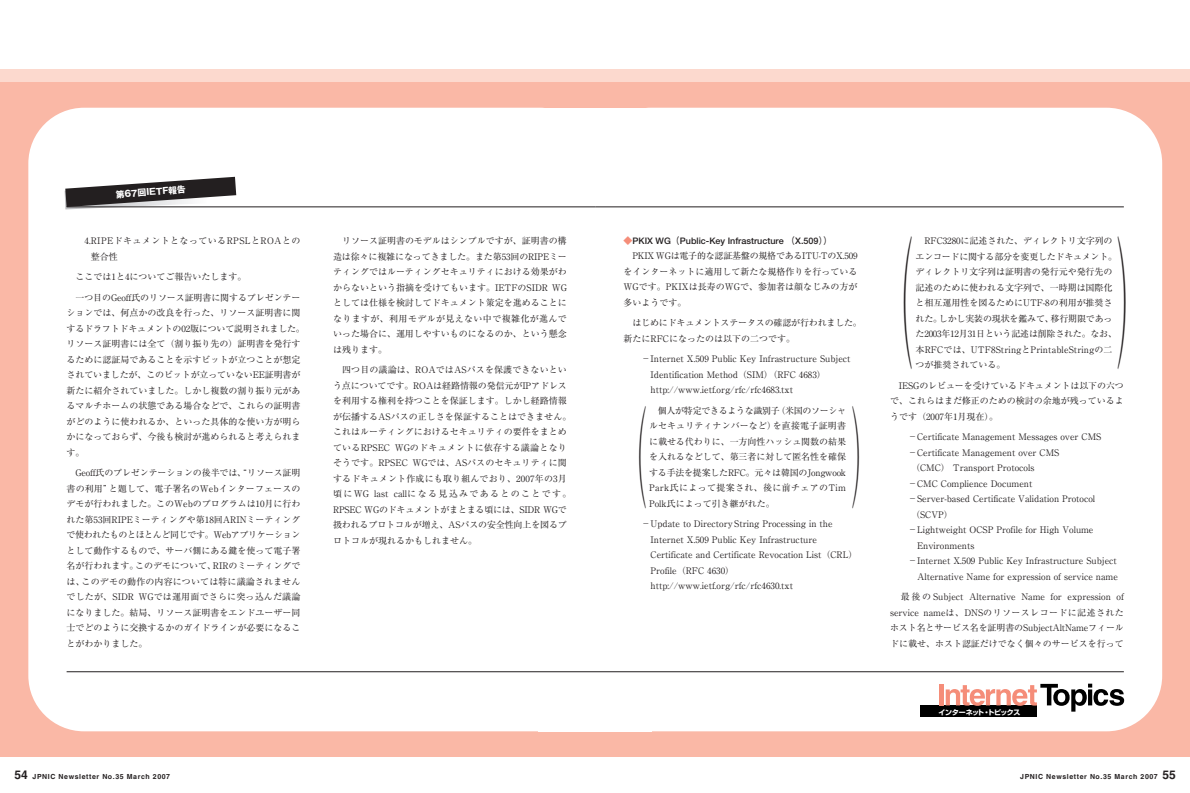
<style>
.page{position:relative;width:1190px;height:793px;background:#fff}
.page>*{position:absolute;margin:0;border:0;box-sizing:border-box;transform-origin:0 0}
.t1{font:300 136.1px "Ryumin";color:#231f20;scale:.25 1}
.t2{font:300 104.9px "Ryumin";color:#231f20;scale:.27 1}
.t3{font:9px/15.5px "Ryumin";color:#231f20;text-align:justify}
.t4{font:9px/15.5px "Ryumin";letter-spacing:-.02em;color:#231f20}
.t5{font:700 9px "Futo Go B101";color:#231f20}
.t6{font:9px/15.5px "Ryumin";letter-spacing:.045em;color:#231f20}
.t7{font:700 8.7px "Gothic MB101";color:#fff}
.t8{font:7px "Midashi Go MB31";letter-spacing:.085em;color:#231f20}
.t9{font:700 7px "Shin Go";letter-spacing:-.055em;color:#fff}
.s1{color:#f58d79}
.s2{font-size:12px}
</style>
<div class="page">
<div style="left:595px;top:70px;width:595px;height:687px;background:#fab8a6"></div>
<div style="left:0;top:70px;width:595px;height:687px;background:#fab8a6"></div>
<div style="left:595px;top:70px;width:595px;height:12px;background:#fcd9ce"></div>
<div style="left:595px;top:108px;width:567px;height:623px;background:#fff;border-radius:56px"></div>
<div style="left:28px;top:108px;width:567px;height:623px;background:#fff;border-radius:56px"></div>
<div style="left:539px;top:108px;width:113px;height:623px;background:#fff"></div>
<div style="left:0;top:70px;width:595px;height:12px;background:#fcd9ce"></div>
<hr style="left:595px;top:207px;width:529px;height:1px;background:#231f20">
<hr style="left:595px;top:672px;width:529px;height:1px;background:#231f20">
<hr style="left:67px;top:672px;width:528px;height:1px;background:#231f20">
<div style="left:920px;top:705px;width:117px;height:12px;background:#000"></div>
<div style="left:939px;top:684px;width:5px;height:21px;background:#f58d79"></div>
<svg style="left:946px;top:684px;width:178px;height:28px"></svg>
<svg style="left:65px;top:177px;width:171px;height:32px"></svg>
<hr style="left:67px;top:207px;width:528px;height:1px;background:#231f20">
<p class="t7" style="left:116px;top:191px;width:72px;rotate:-4deg">第67回IETF報告</p>
<p class="t6" style="left:91px;top:234px;width:211px;text-indent:-6px">4.RIPEドキュメントとなっているRPSLとROAとの整合性</p>
<p class="t3" style="left:76px;top:270px;width:172px">ここでは1と4についてご報告いたします。</p>
<p class="t3" style="left:67px;top:291px;width:240px;text-align:left;text-indent:9px">一つ目のGeoff氏のリソース証明書に関するプレゼンテーションでは、何点かの改良を行った、リソース証明書に関するドラフトドキュメントの02版について説明されました。リソース証明書には全て（割り振り先の）証明書を発行するために認証局であることを示すビットが立つことが想定されていましたが、このビットが立っていないEE証明書が新たに紹介されていました。しかし複数の割り振り元があるマルチホームの状態である場合などで、これらの証明書がどのように使われるか、といった具体的な使い方が明らかになっておらず、今後も検討が進められると考えられます。</p>
<p class="t3" style="left:67px;top:466px;width:235px;text-indent:9px">Geoff氏のプレゼンテーションの後半では、“リソース証明書の利用”と題して、電子署名のWebインターフェースのデモが行われました。このWebのプログラムは10月に行われた第53回RIPEミーティングや第18回ARINミーティングで使われたものとほとんど同じです。Webアプリケーションとして動作するもので、サーバ側にある鍵を使って電子署名が行われます。このデモについて、RIRのミーティングでは、このデモの動作の内容については特に議論されませんでしたが、SIDR WGでは運用面でさらに突っ込んだ議論になりました。結局、リソース証明書をエンドユーザー同士でどのように交換するかのガイドラインが必要になることがわかりました。</p>
<p class="t3" style="left:333px;top:234px;width:235px;text-indent:9px">リソース証明書のモデルはシンプルですが、証明書の構造は徐々に複雑になってきました。また第53回のRIPEミーティングではルーティングセキュリティにおける効果がわからないという指摘を受けてもいます。IETFのSIDR WGとしては仕様を検討してドキュメント策定を進めることになりますが、利用モデルが見えない中で複雑化が進んでいった場合に、運用しやすいものになるのか、という懸念は残ります。</p>
<p class="t3" style="left:333px;top:363px;width:240px;text-align:left;text-indent:9px">四つ目の議論は、ROAではASパスを保護できないという点についてです。ROAは経路情報の発信元がIPアドレスを利用する権利を持つことを保証します。しかし経路情報が伝播するASパスの正しさを保証することはできません。これはルーティングにおけるセキュリティの要件をまとめているRPSEC WGのドキュメントに依存する議論となりそうです。RPSEC WGでは、ASパスのセキュリティに関するドキュメント作成にも取り組んでおり、2007年の3月頃にWG last callになる見込みであるとのことです。<br>RPSEC WGのドキュメントがまとまる頃には、SIDR WGで扱われるプロトコルが増え、ASパスの安全性向上を図るプロトコルが現れるかもしれません。</p>
<p class="t5" style="left:624px;top:237px;width:210px"><span class="s1">◆</span>PKIX WG（Public-Key Infrastructure （X.509））</p>
<p class="t3" style="left:624px;top:250px;width:235px;text-indent:9px">PKIX WGは電子的な認証基盤の規格であるITU-TのX.509をインターネットに適用して新たな規格作りを行っているWGです。PKIXは長寿のWGで、参加者は顔なじみの方が多いようです。</p>
<p class="t4" style="left:624px;top:317px;width:240px;text-indent:9px">はじめにドキュメントステータスの確認が行われました。新たにRFCになったのは以下の二つです。</p>
<p class="t3" style="left:651px;top:352px;width:201px;text-align:left;text-indent:-9px">－Internet X.509 Public Key Infrastructure Subject<br>Identification Method（SIM）（RFC 4683）http://www.ietf.org/rfc/rfc4683.txt</p>
<p class="t3" style="left:649px;top:404px;width:199px;text-indent:9px">個人が特定できるような識別子（米国のソーシャルセキュリティナンバーなど）を直接電子証明書に載せる代わりに、一方向性ハッシュ関数の結果を入れるなどして、第三者に対して匿名性を確保する手法を提案したRFC。元々は韓国のJongwook Park氏によって提案され、後に前チェアのTim Polk氏によって引き継がれた。</p>
<p class="t3" style="left:651px;top:517px;width:208px;text-align:left;text-indent:-9px">－Update to DirectoryString Processing in the Internet X.509 Public Key Infrastructure Certificate and Certificate Revocation List（CRL）Profile（RFC 4630）http://www.ietf.org/rfc/rfc4630.txt</p>
<h2 class="t2" style="left:619px;top:420px;width:106px">（</h2>
<h2 class="t2" style="left:850px;top:420px;width:107px">）</h2>
<h1 class="t1" style="left:880px;top:254px;width:138px">（</h1>
<h1 class="t1" style="left:1115px;top:254px;width:138px">）</h1>
<p class="t3" style="left:916px;top:234px;width:203px;text-align:left;text-indent:9px">RFC3280に記述された、ディレクトリ文字列のエンコードに関する部分を変更したドキュメント。ディレクトリ文字列は証明書の発行元や発行先の記述のために使われる文字列で、一時期は国際化と相互運用性を図るためにUTF-8の利用が推奨された。しかし実装の現状を鑑みて、移行期限であった2003年12月31日という記述は削除された。なお、本RFCでは、UTF8StringとPrintableStringの二つが推奨されている。</p>
<p class="t3" style="left:890px;top:379px;width:235px;text-indent:9px">IESGのレビューを受けているドキュメントは以下の六つで、これらはまだ修正のための検討の余地が残っているようです（2007年1月現在）。</p>
<p class="t3" style="left:908px;top:430px;width:195px">－Certificate Management Messages over CMS</p>
<p class="t3" style="left:908px;top:446px;width:153px">－Certificate Management over CMS</p>
<p class="t3" style="left:911px;top:461px;width:125px">（CMC） Transport Protocols</p>
<p class="t3" style="left:908px;top:477px;width:126px">－CMC Complience Document</p>
<p class="t3" style="left:908px;top:492px;width:189px">－Server-based Certificate Validation Protocol</p>
<p class="t3" style="left:911px;top:508px;width:43px">（SCVP）</p>
<p class="t3" style="left:908px;top:523px;width:187px">－Lightweight OCSP Profile for High Volume</p>
<p class="t3" style="left:917px;top:539px;width:59px">Environments</p>
<p class="t3" style="left:908px;top:554px;width:210px">－Internet X.509 Public Key Infrastructure Subject</p>
<p class="t3" style="left:917px;top:570px;width:202px">Alternative Name for expression of service name</p>
<p class="t3" style="left:890px;top:590px;width:235px;text-indent:11px">最後の Subject Alternative Name for expression of service nameは、DNSのリソースレコードに記述されたホスト名とサービス名を証明書のSubjectAltNameフィールドに載せ、ホスト認証だけでなく個々のサービスを行って</p>
<p class="t9" style="left:939px;top:709px;width:83px">インターネット・トピックス</p>
<p class="t8" style="left:15px;top:774px;width:157px"><span class="s2">54</span> JPNIC Newsletter No.35 March 2007</p>
<p class="t8" style="left:1020px;top:774px;width:157px">JPNIC Newsletter No.35 March 2007 <span class="s2">55</span></p>
</div>
